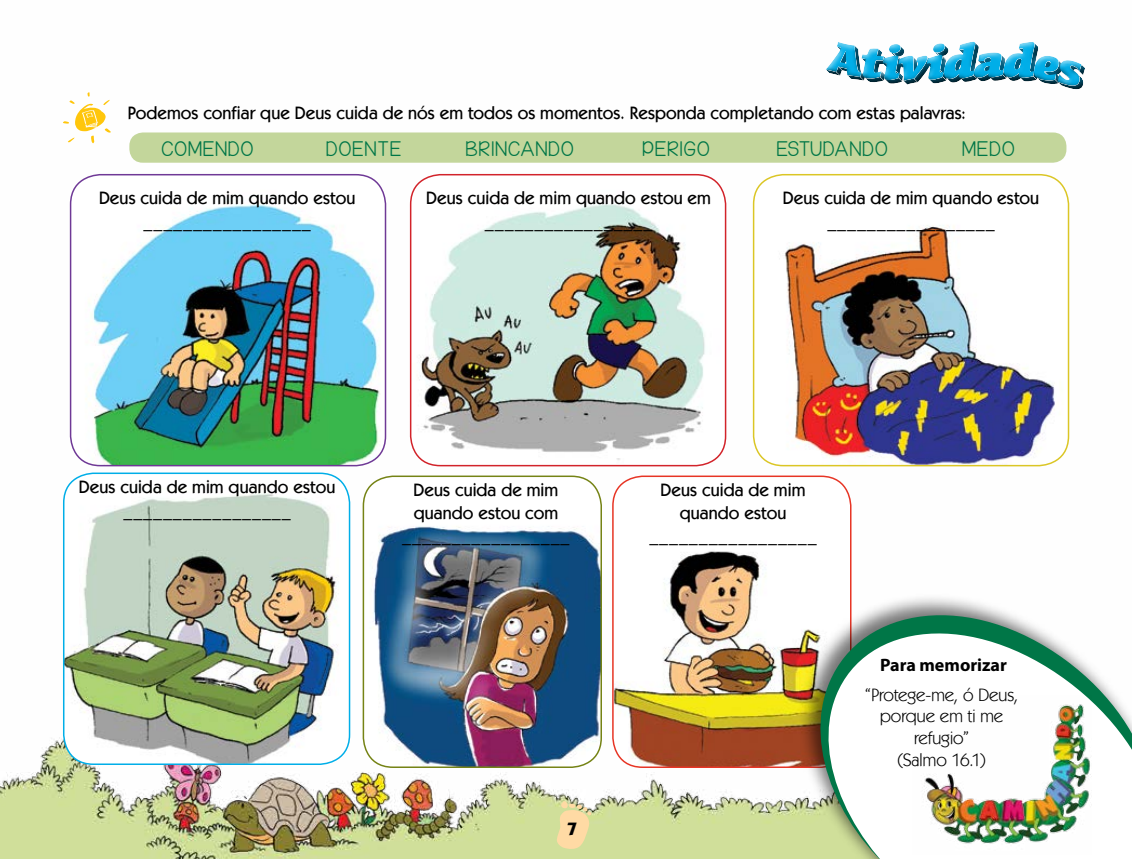
<style>
.page{position:relative;width:1132px;height:859px;background:#fff}
.page>*{position:absolute;margin:0;border:0;box-sizing:border-box;transform-origin:0 0}
.t1{font:500 18px/22.5px "Kabel IT Cby BT";letter-spacing:.005em;color:#000;text-align:center}
.t2{font:18px/21.6px "Kabel IT Cby BT";color:#000;text-align:center}
.t3{font:700 18px "Myriad Pro";color:#000}
.t4{font:700 18px "Kabel IT Cby BT";color:#000}
.t5{font:16.5px "KG Lego House";letter-spacing:.11em;color:#007647}
.t6{font:16.5px "KG Lego House";letter-spacing:.09em;color:#007647}
</style>
<div class="page">
<img style="left:0;top:133px;width:1070px;height:726px">
<svg style="left:556px;top:801px;width:35px;height:49px;background:#ecd9a2"></svg>
<div style="left:129px;top:132px;width:937px;height:31px;background:#c3d69b;border-radius:14px"></div>
<img style="left:363px;top:476px;width:238px;height:291px">
<div style="left:362px;top:475px;width:239px;height:293px;border:2px solid #758315;border-radius:30px"></div>
<img style="left:612px;top:476px;width:238px;height:291px">
<div style="left:612px;top:475px;width:239px;height:293px;border:2px solid #e73525;border-radius:30px"></div>
<img style="left:71px;top:175px;width:314px;height:291px">
<div style="left:70px;top:174px;width:316px;height:292px;border:2px solid #6f3996;border-radius:30px"></div>
<img style="left:64px;top:473px;width:285px;height:291px">
<div style="left:63px;top:472px;width:287px;height:293px;border:2px solid #00aee8;border-radius:30px"></div>
<img style="left:410px;top:175px;width:315px;height:291px">
<div style="left:410px;top:174px;width:316px;height:292px;border:2px solid #d2232a;border-radius:30px"></div>
<img style="left:753px;top:175px;width:315px;height:291px">
<div style="left:752px;top:174px;width:316px;height:292px;border:2px solid #dbc625;border-radius:30px"></div>
<svg style="left:63px;top:92px;width:48px;height:51px"></svg>
<img style="left:801px;top:590px;width:269px;height:269px">
<svg style="left:810px;top:610px;width:321px;height:249px"></svg>
<img style="left:911px;top:695px;width:180px;height:159px">
<svg style="left:826px;top:41px;width:259px;height:49px"></svg>
<p class="t1" style="left:128px;top:102px;width:839px">Podemos confiar que Deus cuida de nós em todos os momentos. Responda completando com estas palavras:</p>
<p class="t5" style="left:162px;top:138px;width:93px">COMENDO</p>
<p class="t5" style="left:326px;top:138px;width:76px">DOENTE</p>
<p class="t5" style="left:466px;top:138px;width:109px">BRINCANDO</p>
<p class="t5" style="left:642px;top:138px;width:68px">PERIGO</p>
<p class="t6" style="left:776px;top:138px;width:112px">ESTUDANDO</p>
<p class="t5" style="left:962px;top:138px;width:53px">MEDO</p>
<p class="t1" style="left:99px;top:187px;width:258px">Deus cuida de mim quando estou _________________</p>
<p class="t1" style="left:426px;top:187px;width:286px">Deus cuida de mim quando estou em _________________</p>
<p class="t1" style="left:782px;top:187px;width:258px">Deus cuida de mim quando estou _________________</p>
<p class="t1" style="left:79px;top:475px;width:258px">Deus cuida de mim quando estou _________________</p>
<p class="t1" style="left:402px;top:478px;width:169px">Deus cuida de mim quando estou com _________________</p>
<p class="t4" style="left:567px;top:818px;width:12px">7</p>
<p class="t1" style="left:649px;top:478px;width:169px">Deus cuida de mim quando estou _________________</p>
<p class="t3" style="left:879px;top:653px;width:128px">Para memorizar</p>
<p class="t2" style="left:864px;top:683px;width:155px">“Protege-me, ó Deus, porque em ti me refugio”<br>(Salmo 16.1)</p>
</div>
